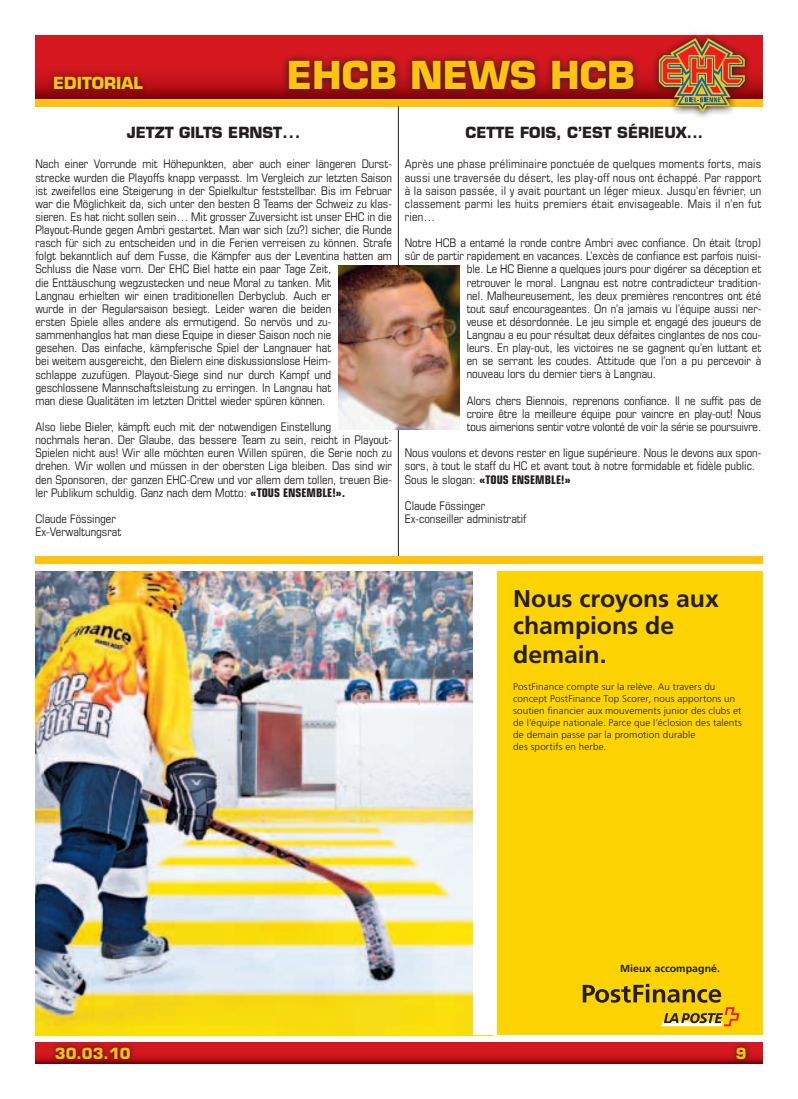
<style>
.page{position:relative;width:798px;height:1099px;background:#fff}
.page>*{position:absolute;margin:0;border:0;box-sizing:border-box;transform-origin:0 0}
.t1{font:700 37.5px "Eurostile LT Std";color:#fec210}
.t2{font:700 24.12px/26.6px "Frutiger";letter-spacing:-.005em;color:#231f20}
.t3{font:700 16.25px "Eurostile LT Std";color:#fec210}
.t4{font:700 15px "Eurostile LT Std";color:#231f20}
.t5{font:700 15px "Eurostile LT Std";color:#fec210}
.t6{font:condensed 11.88px/13.1px "Eurostile LT Std";color:#231f20}
.t7{font:700 10.25px "Frutiger";color:#231f20}
.t8{font:300 9.75px/12.1px "Frutiger";letter-spacing:.01em;color:#231f20}
.s1{font-weight:700}
</style>
<div class="page">
<svg style="left:35px;top:35px;width:727px;height:64px;background:#c9131a"></svg>
<svg style="left:35px;top:1042px;width:727px;height:21px"></svg>
<svg style="left:281px;top:52px;width:360px;height:45px;background:#87151a"></svg>
<div style="left:35px;top:99px;width:727px;height:7px;background:#fec210"></div>
<svg style="left:48px;top:70px;width:101px;height:25px;background:#911318"></svg>
<svg style="left:650px;top:34px;width:102px;height:83px"></svg>
<svg style="left:658px;top:38px;width:86px;height:75px;background:#b56b40"></svg>
<hr style="left:398px;top:106px;width:1px;height:450px;background:#231f20">
<svg style="left:49px;top:1042px;width:702px;height:22px;background:#bf1219"></svg>
<div style="left:35px;top:556px;width:727px;height:7px;background:#fec210"></div>
<img style="left:36px;top:571px;width:437px;height:464px">
<div style="left:487px;top:571px;width:275px;height:464px;background:#fed304"></div>
<div style="left:473px;top:571px;width:23px;height:464px;background:#fff"></div>
<svg style="left:582px;top:983px;width:157px;height:43px"></svg>
<img style="left:338px;top:265px;width:121px;height:164px">
<h3 class="t3" style="left:53px;top:73px;width:91px">EDITORIAL</h3>
<h1 class="t1" style="left:286px;top:52px;width:349px">EHCB NEWS HCB</h1>
<p class="t4" style="left:127px;top:123px;width:175px">JETZT GILTS ERNST...</p>
<p class="t4" style="left:465px;top:123px;width:239px">CETTE FOIS, C’EST SÉRIEUX...</p>
<p class="t6" style="left:35px;top:157px;width:358px">Nach einer Vorrunde mit Höhepunkten, aber auch einer längeren Durst&shy;strecke wurden die Playoffs knapp verpasst. Im Vergleich zur letzten Saison ist zweifellos eine Steigerung in der Spielkultur feststellbar. Bis im Februar war die Möglichkeit da, sich unter den besten 8 Teams der Schweiz zu klas&shy;sieren. Es hat nicht sollen sein… Mit grosser Zuversicht ist unser EHC in die Playout-Runde gegen Ambri gestartet. Man war sich (zu?) sicher, die Runde rasch für sich zu entscheiden und in die Ferien verreisen zu können. Strafe folgt bekanntlich auf dem Fusse, die Kämpfer aus der Leventina hatten am Schluss die Nase vorn. Der EHC Biel hatte ein paar Tage Zeit,<br>die Enttäuschung wegzustecken und neue Moral zu tanken. Mit<br>Langnau erhielten wir einen traditionellen Derbyclub. Auch er<br>wurde in der Regularsaison besiegt. Leider waren die beiden<br>ersten Spiele alles andere als ermutigend. So nervös und zu&shy;sammenhanglos hat man diese Equipe in dieser Saison noch nie<br>gesehen. Das einfache, kämpferische Spiel der Langnauer hat<br>bei weitem ausgereicht, den Bielern eine diskussionslose Heim-<br>schlappe zuzufügen. Playout-Siege sind nur durch Kampf und geschlossene Mannschaftsleistung zu erringen. In Langnau hat<br>man diese Qualitäten im letzten Drittel wieder spüren können.</p>
<p class="t6" style="left:35px;top:420px;width:358px">Also liebe Bieler, kämpft euch mit der notwendigen Einstellung<br>nochmals heran. Der Glaube, das bessere Team zu sein, reicht in Playout-Spielen nicht aus! Wir alle möchten euren Willen spüren, die Serie noch zu drehen. Wir wollen und müssen in der obersten Liga bleiben. Das sind wir den Sponsoren, der ganzen EHC-Crew und vor allem dem tollen, treuen Bie&shy;ler Publikum schuldig. Ganz nach dem Motto: <span class="s1">«TOUS ENSEMBLE!».</span></p>
<p class="t6" style="left:35px;top:512px;width:87px">Claude Fössinger<br>Ex-Verwaltungsrat</p>
<p class="t6" style="left:404px;top:157px;width:358px;text-align:justify">Après une phase préliminaire ponctuée de quelques moments forts, mais aussi une traversée du désert, les play-off nous ont échappé. Par rapport à la saison passée, il y avait pourtant un léger mieux. Jusqu’en février, un classement parmi les huits premiers était envisageable. Mais il n’en fut rien…</p>
<p class="t6" style="left:404px;top:236px;width:358px">Notre HCB a entamé la ronde contre Ambri avec confiance. On était (trop)</p>
<p class="t6" style="left:404px;top:249px;width:358px">sûr de partir rapidement en vacances. L’excès de confiance est parfois nuisi-</p>
<p class="t6" style="left:466px;top:262px;width:296px">ble. Le HC Bienne a quelques jours pour digérer sa déception et</p>
<p class="t6" style="left:466px;top:275px;width:296px">retrouver le moral. Langnau est notre contradicteur tradition-</p>
<p class="t6" style="left:466px;top:289px;width:296px">nel. Malheureusement, les deux premières rencontres ont été</p>
<p class="t6" style="left:466px;top:302px;width:296px">tout sauf encourageantes. On n’a jamais vu l’équipe aussi ner-</p>
<p class="t6" style="left:466px;top:315px;width:296px">veuse et désordonnée. Le jeu simple et engagé des joueurs de</p>
<p class="t6" style="left:466px;top:328px;width:296px">Langnau a eu pour résultat deux défaites cinglantes de nos cou-</p>
<p class="t6" style="left:466px;top:341px;width:296px">leurs. En play-out, les victoires ne se gagnent qu’en luttant et</p>
<p class="t6" style="left:466px;top:354px;width:296px">en se serrant les coudes. Attitude que l’on a pu percevoir à</p>
<p class="t6" style="left:466px;top:367px;width:191px">nouveau lors du dernier tiers à Langnau.</p>
<p class="t6" style="left:466px;top:394px;width:296px;text-align:justify">Alors chers Biennois, reprenons confiance. Il ne suffit pas de croire être la meilleure équipe pour vaincre en play-out! Nous tous aimerions sentir votre volonté de voir la série se poursuivre.</p>
<p class="t6" style="left:404px;top:446px;width:358px">Nous voulons et devons rester en ligue supérieure. Nous le devons aux spon&shy;sors, à tout le staff du HC et avant tout à notre formidable et fidèle public.<br>Sous le slogan: <span class="s1">«TOUS ENSEMBLE!»</span></p>
<p class="t6" style="left:404px;top:499px;width:123px">Claude Fössinger<br>Ex-conseiller administratif</p>
<h2 class="t2" style="left:513px;top:585px;width:207px">Nous croyons aux champions de</h2>
<h2 class="t2" style="left:513px;top:641px;width:95px">demain.</h2>
<p class="t8" style="left:513px;top:680px;width:230px">PostFinance compte sur la relève. Au travers du concept PostFinance Top Scorer, nous apportons un soutien financier aux mouvements junior des clubs et de l’équipe nationale. Parce que l’éclosion des talents de demain passe par la promotion durable<br>des sportifs en herbe.</p>
<p class="t7" style="left:620px;top:962px;width:101px">Mieux accompagné.</p>
<p class="t5" style="left:55px;top:1043px;width:77px">30.03.10</p>
<p class="t5" style="left:735px;top:1043px;width:12px">9</p>
</div>
